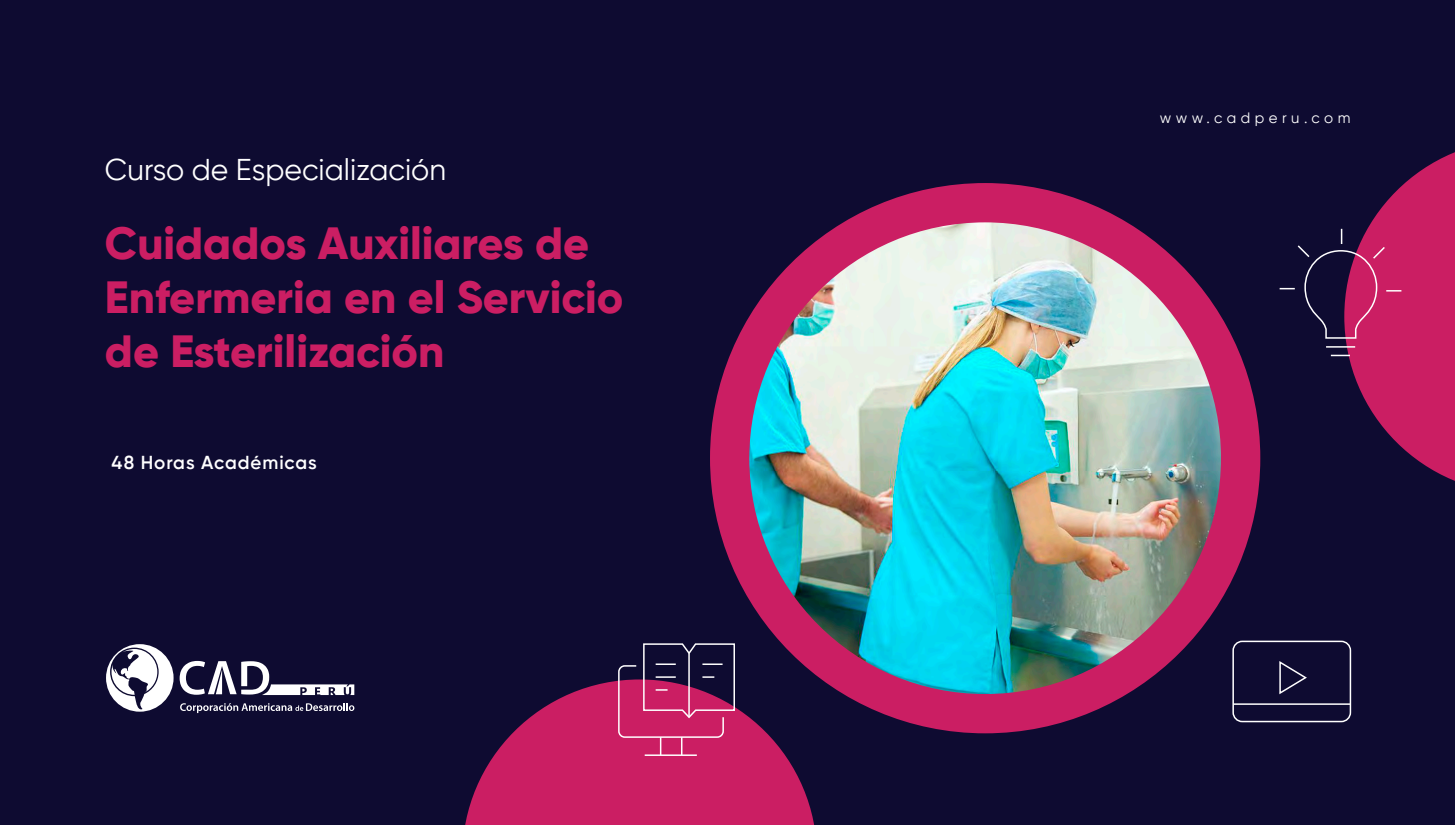
<style>
.page{position:relative;width:1455px;height:825px;background:#0e0b31}
.page>*{position:absolute;margin:0;border:0;box-sizing:border-box;transform-origin:0 0}
.t1{font:800 45px/54px "Gilroy";color:#cb1e63}
.t2{font:30px "Gilroy";color:#fff}
.t3{font:600 18.75px "Gilroy";letter-spacing:.05em;color:#fff}
.t4{font:15px "Gilroy";letter-spacing:.3em;color:#fff}
</style>
<div class="page">
<svg style="left:180px;top:703px;width:174px;height:10px"></svg>
<svg style="left:180px;top:661px;width:174px;height:34px"></svg>
<svg style="left:106px;top:644px;width:68px;height:68px"></svg>
<div style="left:710px;top:183px;width:550px;height:550px;background:#cb1e63;border-radius:50%"></div>
<svg style="left:465px;top:681px;width:350px;height:144px;fill:#cb1e63"></svg>
<img style="left:749px;top:222px;width:472px;height:472px;border-radius:236px">
<svg style="left:1280px;top:152px;width:175px;height:329px"></svg>
<div style="left:1232px;top:641px;width:119px;height:81px;border:2px solid #fff;border-radius:9px"></div>
<svg style="left:1279px;top:661px;width:28px;height:34px"></svg>
<hr style="left:1233px;top:703px;width:117px;height:2px;background:#fff">
<hr style="left:645px;top:754px;width:52px;height:2px;background:#fff">
<svg style="left:617px;top:643px;width:119px;height:112px"></svg>
<hr style="left:688px;top:653px;width:2px;height:64px;background:#fff">
<p class="t2" style="left:105px;top:151px;width:343px">Curso de Especialización</p>
<p class="t1" style="left:105px;top:216px;width:520px">Cuidados Auxiliares de<br>Enfermeria en el Servicio de Esterilización</p>
<p class="t3" style="left:111px;top:451px;width:207px">48 Horas Académicas</p>
<p class="t4" style="left:1160px;top:109px;width:192px">www.cadperu.com</p>
</div>
